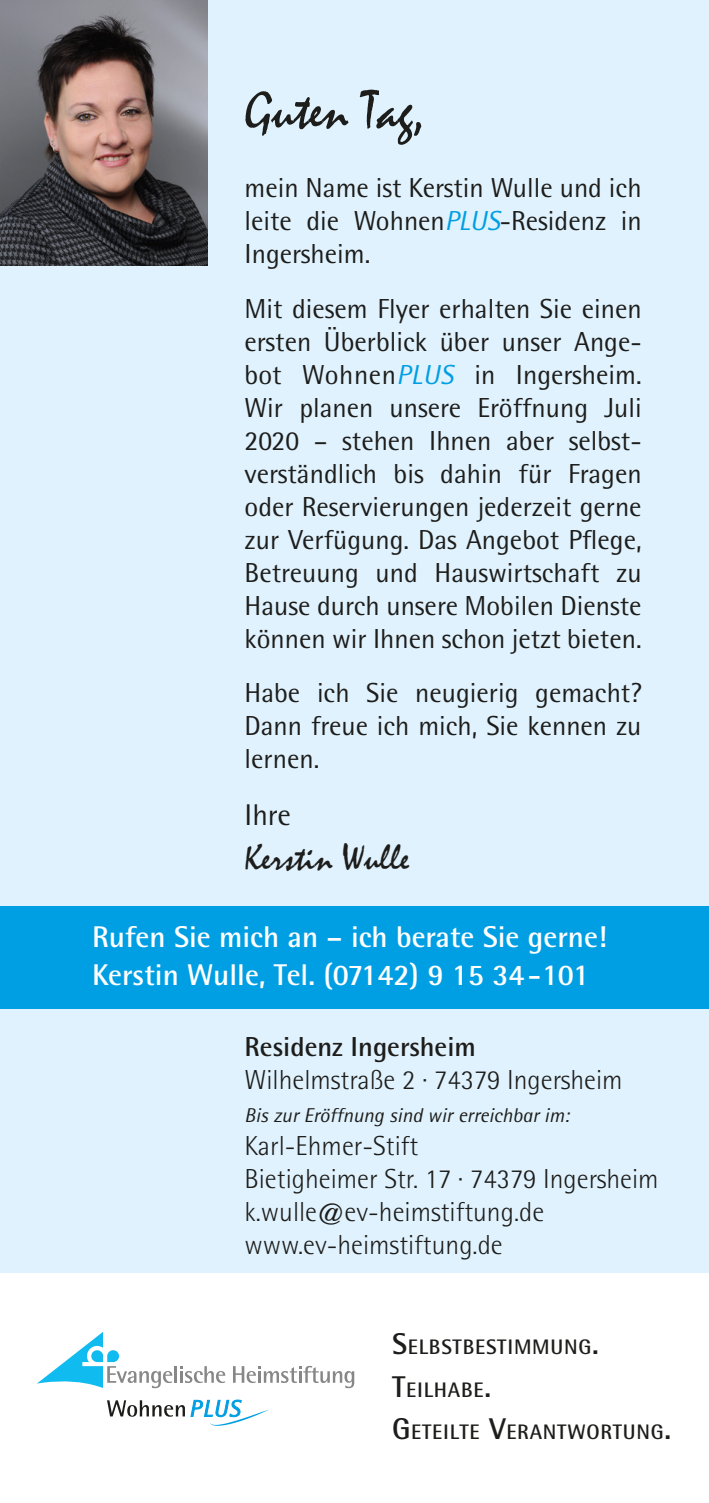
<style>
.page{position:relative;width:709px;height:1503px;background:#fff}
.page>*{position:absolute;margin:0;border:0;box-sizing:border-box;transform-origin:0 0}
.t1{font:55px "Mistral";color:#1d1d1b}
.t2{font:37.5px "Mistral";color:#1d1d1b}
.t3{font:700 30px "Rotis Semi Sans Std";color:#fff}
.t4{font:30px "Rotis Semi Sans Std";color:#1d1d1b}
.t5{font:27.5px/33px "Rotis Semi Sans Std";color:#1d1d1b;text-align:justify}
.t6{font:300 27.5px/33px "Rotis Semi Sans Std";color:#1d1d1b}
.t7{font:700 27.5px "Rotis Semi Sans Std";color:#1d1d1b}
.t8{font:700 21px "Rotis Semi Sans Std";letter-spacing:.035em;color:#1d1d1b}
.t9{font:italic 20px "Rotis Semi Sans Std";color:#1d1d1b}
.s1{font-style:italic;color:#009fe3}
.s2{font-size:30px}
</style>
<div class="page">
<div style="left:0;top:0;width:709px;height:1272px;background:#e0f2fd"></div>
<img style="left:0;top:0;width:207px;height:266px">
<svg style="left:233px;top:1365px;width:121px;height:23px"></svg>
<svg style="left:37px;top:1332px;width:188px;height:56px"></svg>
<div style="left:107px;top:1350px;width:12px;height:11px;background:#10bbef;border-radius:6px"></div>
<svg style="left:107px;top:1399px;width:162px;height:26px"></svg>
<div style="left:0;top:905px;width:709px;height:103px;background:#009fe3"></div>
<p class="t1" style="left:244px;top:78px;width:182px">Guten Tag,</p>
<p class="t5" style="left:244px;top:171px;width:398px">mein Name ist Kerstin Wulle und ich leite die Wohnen<span class="s1">PLUS</span>-Residenz in Ingersheim.</p>
<p class="t5" style="left:244px;top:291px;width:398px">Mit diesem Flyer erhalten Sie einen ersten Überblick über unser Ange&shy;bot Wohnen<span class="s1">PLUS</span> in Ingersheim.<br>Wir planen unsere Eröffnung Juli 2020 – stehen Ihnen aber selbst&shy;verständlich bis dahin für Fragen oder Reservierungen jederzeit gerne zur Verfügung. Das Angebot Pflege, Betreuung und Hauswirtschaft zu Hause durch unsere Mobilen Dienste können wir Ihnen schon jetzt bieten.</p>
<p class="t5" style="left:244px;top:676px;width:398px">Habe ich Sie neugierig gemacht?<br>Dann freue ich mich, Sie kennen zu lernen.</p>
<p class="t4" style="left:244px;top:797px;width:48px">Ihre</p>
<p class="t2" style="left:244px;top:835px;width:166px">Kerstin Wulle</p>
<p class="t3" style="left:92px;top:918px;width:516px">Rufen Sie mich an – ich berate Sie gerne!</p>
<p class="t3" style="left:92px;top:956px;width:499px">Kerstin Wulle, Tel. (07142) 9 15 34-101</p>
<p class="t7" style="left:244px;top:1029px;width:233px">Residenz Ingersheim</p>
<p class="t6" style="left:244px;top:1063px;width:379px">Wilhelmstraße 2 · 74379 Ingersheim</p>
<p class="t9" style="left:244px;top:1103px;width:326px">Bis zur Eröffnung sind wir erreichbar im:</p>
<p class="t6" style="left:244px;top:1129px;width:415px">Karl-Ehmer-Stift<br>Bietigheimer Str. 17 · 74379 Ingersheim k.wulle@ev-heimstiftung.de</p>
<p class="t6" style="left:244px;top:1228px;width:260px">www.ev-heimstiftung.de</p>
<p class="t8" style="left:392px;top:1333px;width:208px"><span class="s2">S</span>ELBSTBESTIMMUNG<span class="s2">.</span></p>
<p class="t8" style="left:392px;top:1376px;width:100px"><span class="s2">T</span>EILHABE<span class="s2">.</span></p>
<p class="t8" style="left:392px;top:1418px;width:280px"><span class="s2">G</span>ETEILTE <span class="s2">V</span>ERANTWORTUNG<span class="s2">.</span></p>
</div>
